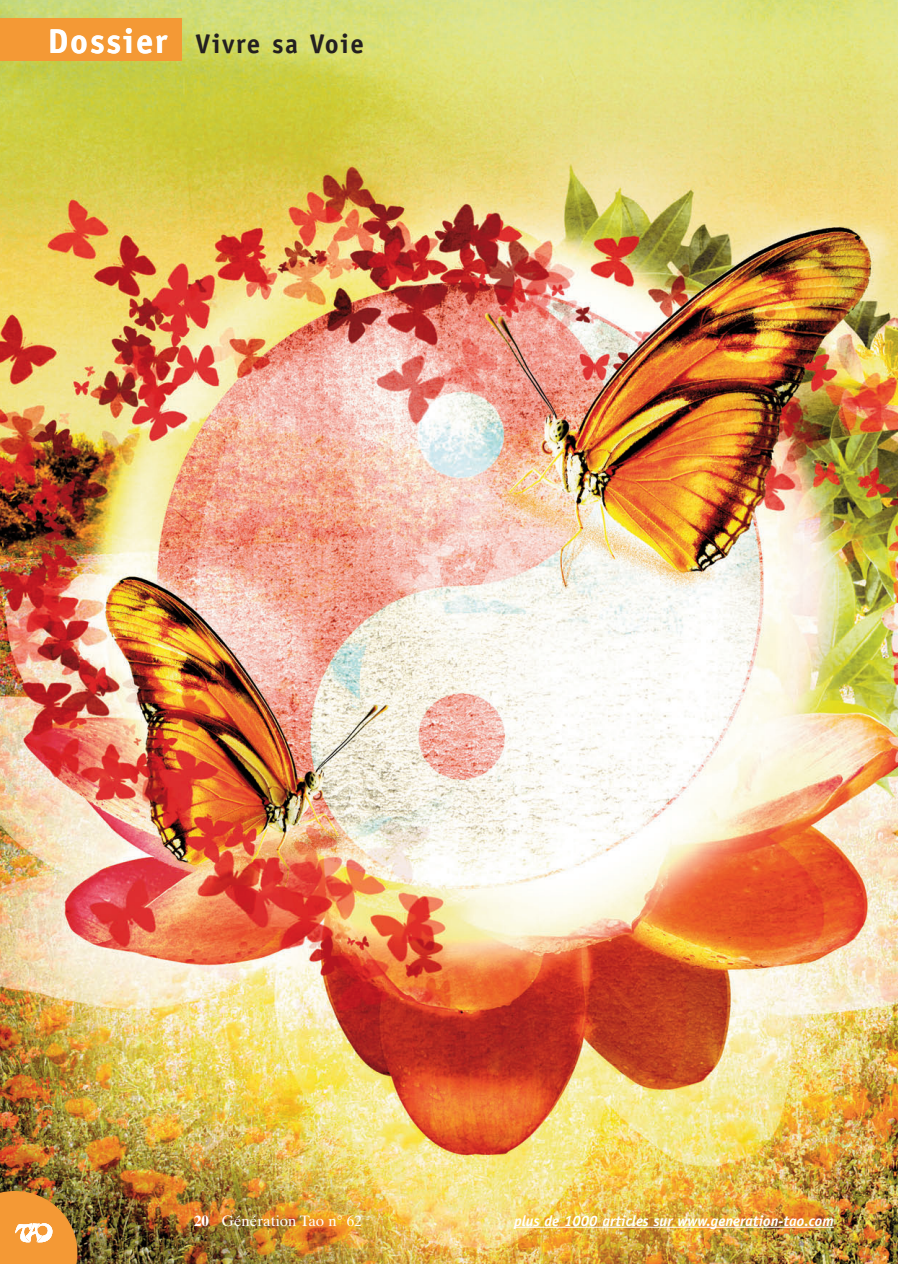
<style>
.page{position:relative;width:898px;height:1264px;background:#fff}
.page>*{position:absolute;margin:0;border:0;box-sizing:border-box;transform-origin:0 0}
.t1{font:700 27px "Officina Sans";letter-spacing:.055em;color:#231f20}
.t2{font:italic 700 15px "Officina Sans";color:#fff}
.t3{font:15px "Times Ten";color:#fff}
.s1{font-size:34.5px;color:#fff}
.s2{font-weight:700}
</style>
<div class="page">
<img style="left:0;top:0;width:897px;height:1263px">
<div style="left:0;top:18px;width:182px;height:43px;background:#f49935"></div>
<hr style="left:513px;top:1226px;width:320px;height:1px;background:#fff">
<img style="left:0;top:1190px;width:77px;height:73px">
<h1 class="t1" style="left:48px;top:33px;width:317px"><span class="s1">Dossier</span> Vivre sa Voie</h1>
<p class="t3" style="left:194px;top:1215px;width:169px"><span class="s2">20</span> Génération Tao n° 62</p>
<p class="t2" style="left:513px;top:1214px;width:321px">plus de 1000 articles sur www.generation-tao.com</p>
</div>
